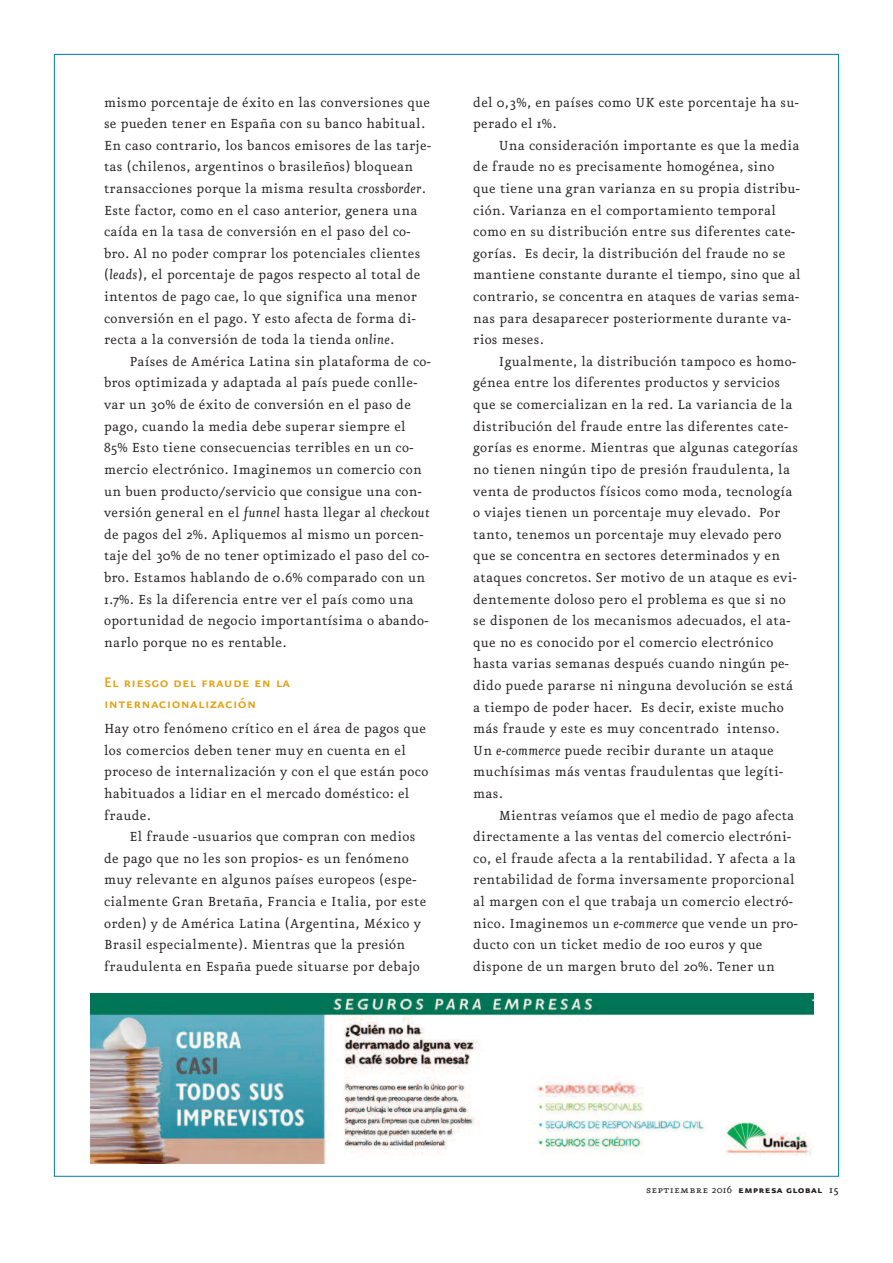
<style>
.page{position:relative;width:893px;height:1263px;background:#fff}
.page>*{position:absolute;margin:0;border:0;box-sizing:border-box;transform-origin:0 0}
.t1{font:16.5px/21.6px "Eureka Sans Medium Caps";letter-spacing:.02em;color:#e49f13}
.t2{font:15.75px/21.6px "Eureka";letter-spacing:.02em;color:#231f20}
.t3{font:12px "Eureka Sans Bold Caps";letter-spacing:.025em;color:#231f20}
.s1{font-style:italic}
.s2{font-family:"Eureka Small Caps"}
.s3{font-family:"Eureka"}
.s4{font-family:"Eureka";font-weight:500}
</style>
<div class="page">
<img style="left:90px;top:993px;width:723px;height:170px">
<p class="t2" style="left:104px;top:92px;width:328px">mismo porcentaje de éxito en las conversiones que se pueden tener en España con su banco habitual.<br>En caso contrario, los bancos emisores de las tarje&shy;tas (chilenos, argentinos o brasileños) bloquean transacciones porque la misma resulta <span class="s1">crossborder</span>.<br>Este factor, como en el caso anterior, genera una caída en la tasa de conversión en el paso del co&shy;bro. Al no poder comprar los potenciales clientes (<span class="s1">leads</span>), el porcentaje de pagos respecto al total de intentos de pago cae, lo que significa una menor conversión en el pago. Y esto afecta de forma di&shy;recta a la conversión de toda la tienda <span class="s1">online</span>.</p>
<p class="t2" style="left:104px;top:351px;width:328px;text-indent:26px">Países de América Latina sin plataforma de co&shy;bros optimizada y adaptada al país puede conlle&shy;var un 30% de éxito de conversión en el paso de pago, cuando la media debe superar siempre el 85% Esto tiene consecuencias terribles en un co&shy;mercio electrónico. Imaginemos un comercio con un buen producto/servicio que consigue una con&shy;versión general en el <span class="s1">funnel</span> hasta llegar al <span class="s1">checkout </span>de pagos del 2%. Apliquemos al mismo un porcen&shy;taje del 30% de no tener optimizado el paso del co&shy;bro. Estamos hablando de 0.6% comparado con un 1.7%. Es la diferencia entre ver el país como una oportunidad de negocio importantísima o abando&shy;narlo porque no es rentable.</p>
<p class="t1" style="left:104px;top:670px;width:188px">El riesgo del fraude en la internacionalización</p>
<p class="t2" style="left:104px;top:718px;width:326px">Hay otro fenómeno crítico en el área de pagos que los comercios deben tener muy en cuenta en el proceso de internalización y con el que están poco habituados a lidiar en el mercado doméstico: el fraude.</p>
<p class="t2" style="left:104px;top:826px;width:324px;text-indent:26px">El fraude -usuarios que compran con medios de pago que no les son propios- es un fenómeno muy relevante en algunos países europeos (espe&shy;cialmente Gran Bretaña, Francia e Italia, por este orden) y de América Latina (Argentina, México y Brasil especialmente). Mientras que la presión fraudulenta en España puede situarse por debajo</p>
<p class="t2" style="left:473px;top:92px;width:327px">del 0,3%, en países como UK este porcentaje ha su&shy;perado el 1%.</p>
<p class="t2" style="left:473px;top:135px;width:329px;text-indent:26px">Una consideración importante es que la media de fraude no es precisamente homogénea, sino que tiene una gran varianza en su propia distribu&shy;ción. Varianza en el comportamiento temporal como en su distribución entre sus diferentes cate&shy;gorías. Es decir, la distribución del fraude no se mantiene constante durante el tiempo, sino que al contrario, se concentra en ataques de varias sema&shy;nas para desaparecer posteriormente durante va&shy;rios meses.</p>
<p class="t2" style="left:473px;top:351px;width:326px;text-indent:26px">Igualmente, la distribución tampoco es homo&shy;génea entre los diferentes productos y servicios que se comercializan en la red. La variancia de la distribución del fraude entre las diferentes cate&shy;gorías es enorme. Mientras que algunas categorías no tienen ningún tipo de presión fraudulenta, la venta de productos físicos como moda, tecnología o viajes tienen un porcentaje muy elevado. Por tanto, tenemos un porcentaje muy elevado pero que se concentra en sectores determinados y en ataques concretos. Ser motivo de un ataque es evi&shy;dentemente doloso pero el problema es que si no se disponen de los mecanismos adecuados, el ata&shy;que no es conocido por el comercio electrónico hasta varias semanas después cuando ningún pe&shy;dido puede pararse ni ninguna devolución se está a tiempo de poder hacer. Es decir, existe mucho más fraude y este es muy concentrado intenso.<br>Un <span class="s1">e-commerce</span> puede recibir durante un ataque muchísimas más ventas fraudulentas que legíti&shy;mas.</p>
<p class="t2" style="left:473px;top:805px;width:326px;text-indent:26px">Mientras veíamos que el medio de pago afecta directamente a las ventas del comercio electróni&shy;co, el fraude afecta a la rentabilidad. Y afecta a la rentabilidad de forma inversamente proporcional al margen con el que trabaja un comercio electró&shy;nico. Imaginemos un <span class="s1">e-commerce</span> que vende un pro&shy;ducto con un ticket medio de 100 euros y que dispone de un margen bruto del 20%. Tener un</p>
<p class="t3" style="left:646px;top:1184px;width:194px"><span class="s2">septiembre</span> <span class="s3">2016</span> empresa global <span class="s4">15</span></p>
</div>
